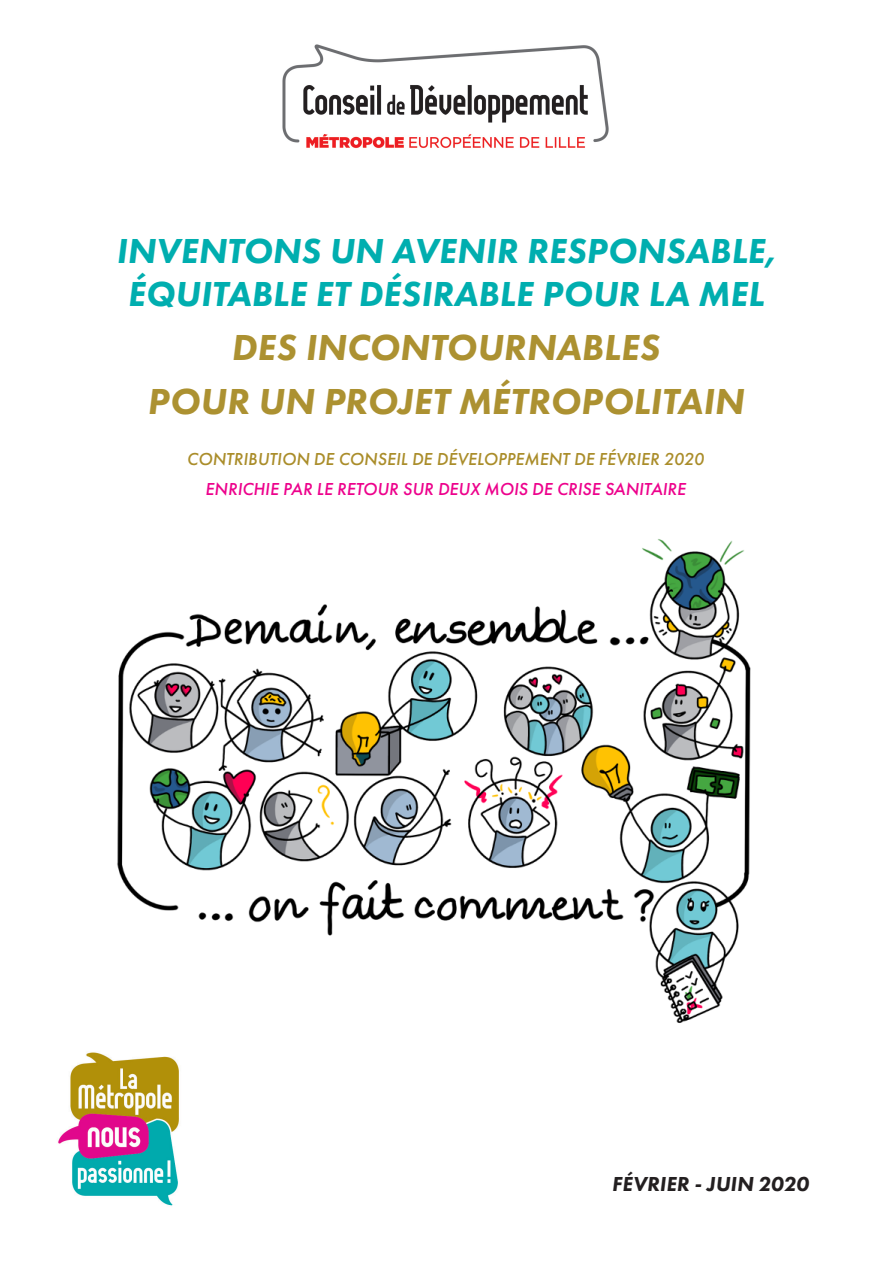
<style>
.page{position:relative;width:893px;height:1263px;background:#fff}
.page>*{position:absolute;margin:0;border:0;box-sizing:border-box;transform-origin:0 0}
.t1{font:italic 800 37.5px "Futura PT";color:#ac9131}
.t2{font:italic 800 36px/43.2px "Futura PT";color:#00aeaf;text-align:center}
.t3{font:italic 800 21px "Futura PT";color:#231f20}
.t4{font:italic 500 18px "Futura PT";color:#aa8d2a}
.t5{font:italic 500 18px "Futura PT";color:#ed028c}
</style>
<div class="page">
<img style="left:117px;top:539px;width:634px;height:484px">
<img style="left:58px;top:1052px;width:121px;height:154px">
<img style="left:282px;top:44px;width:327px;height:105px">
<p class="t2" style="left:116px;top:229px;width:661px">INVENTONS UN AVENIR RESPONSABLE,<br>ÉQUITABLE ET DÉSIRABLE POUR LA MEL</p>
<p class="t1" style="left:231px;top:324px;width:430px">DES INCONTOURNABLES</p>
<p class="t1" style="left:147px;top:378px;width:598px">POUR UN PROJET MÉTROPOLITAIN</p>
<p class="t4" style="left:187px;top:448px;width:519px">CONTRIBUTION DE CONSEIL DE DÉVELOPPEMENT DE FÉVRIER 2020</p>
<p class="t5" style="left:205px;top:478px;width:482px">ENRICHIE PAR LE RETOUR SUR DEUX MOIS DE CRISE SANITAIRE</p>
<p class="t3" style="left:612px;top:1171px;width:198px">FÉVRIER - JUIN 2020</p>
</div>
